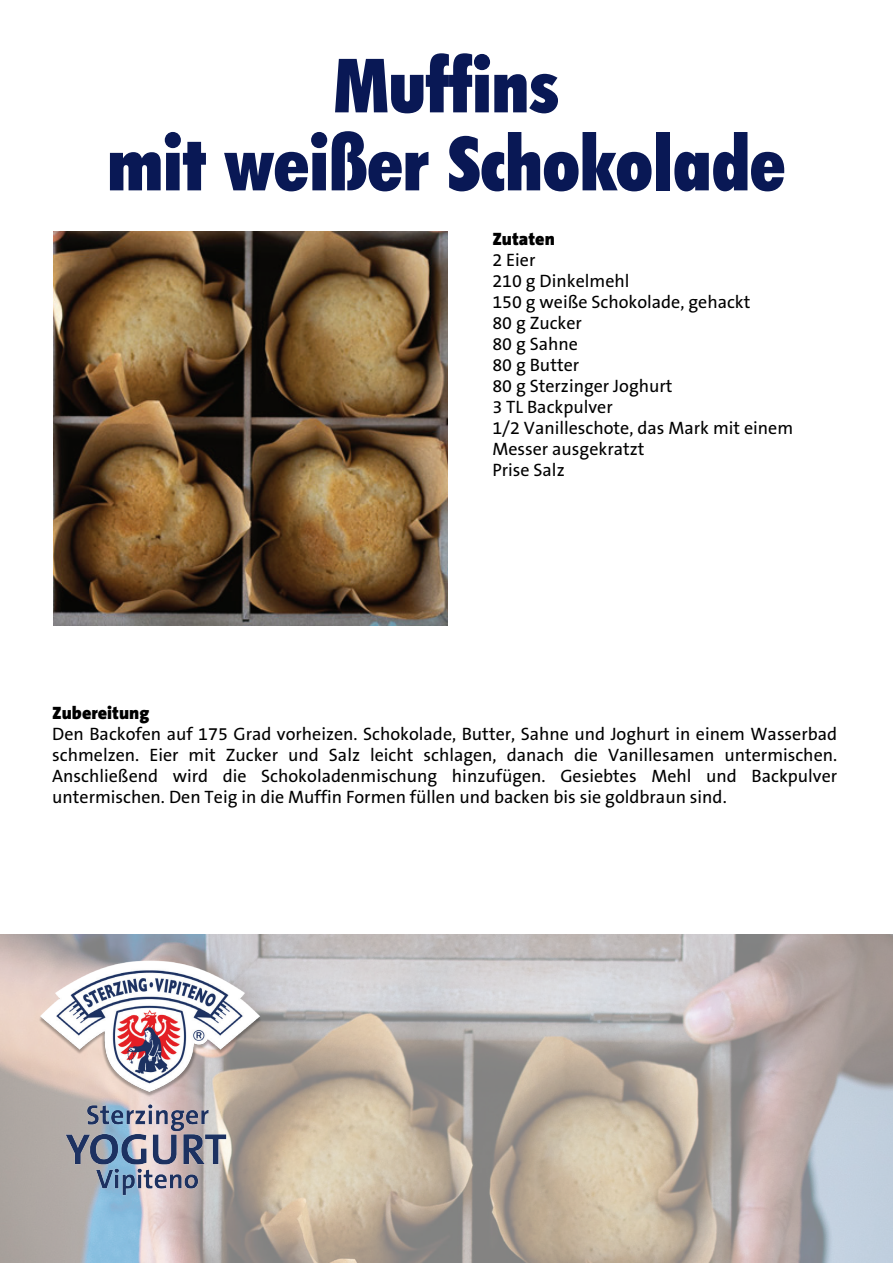
<style>
.page{position:relative;width:893px;height:1263px;background:#fff}
.page>*{position:absolute;margin:0;border:0;box-sizing:border-box;transform-origin:0 0}
.t1{font:900 condensed 75px/78px "Futura BT";color:#091855;text-align:center}
.t2{font:18px/21px "The Sans B5 Plain";color:#000}
.t3{font:900 18px "The Sans B9";color:#000}
</style>
<div class="page">
<img style="left:53px;top:232px;width:394px;height:393px">
<img style="left:0;top:934px;width:893px;height:329px">
<img style="left:10px;top:934px;width:279px;height:266px">
<h1 class="t1" style="left:107px;top:46px;width:680px">Muffins<br>mit weißer Schokolade</h1>
<p class="t3" style="left:492px;top:229px;width:64px">Zutaten</p>
<p class="t2" style="left:492px;top:250px;width:302px">2 Eier<br>210 g Dinkelmehl<br>150 g weiße Schokolade, gehackt<br>80 g Zucker<br>80 g Sahne<br>80 g Butter<br>80 g Sterzinger Joghurt<br>3 TL Backpulver<br>1/2 Vanilleschote, das Mark mit einem<br>Messer ausgekratzt<br>Prise Salz</p>
<p class="t3" style="left:52px;top:703px;width:99px">Zubereitung</p>
<p class="t2" style="left:52px;top:724px;width:786px;text-align:justify">Den Backofen auf 175 Grad vorheizen. Schokolade, Butter, Sahne und Joghurt in einem Wasserbad schmelzen. Eier mit Zucker und Salz leicht schlagen, danach die Vanillesamen untermischen.<br>Anschließend wird die Schokoladenmischung hinzufügen. Gesiebtes Mehl und Backpulver untermischen. Den Teig in die Muffin Formen füllen und backen bis sie goldbraun sind.</p>
</div>
